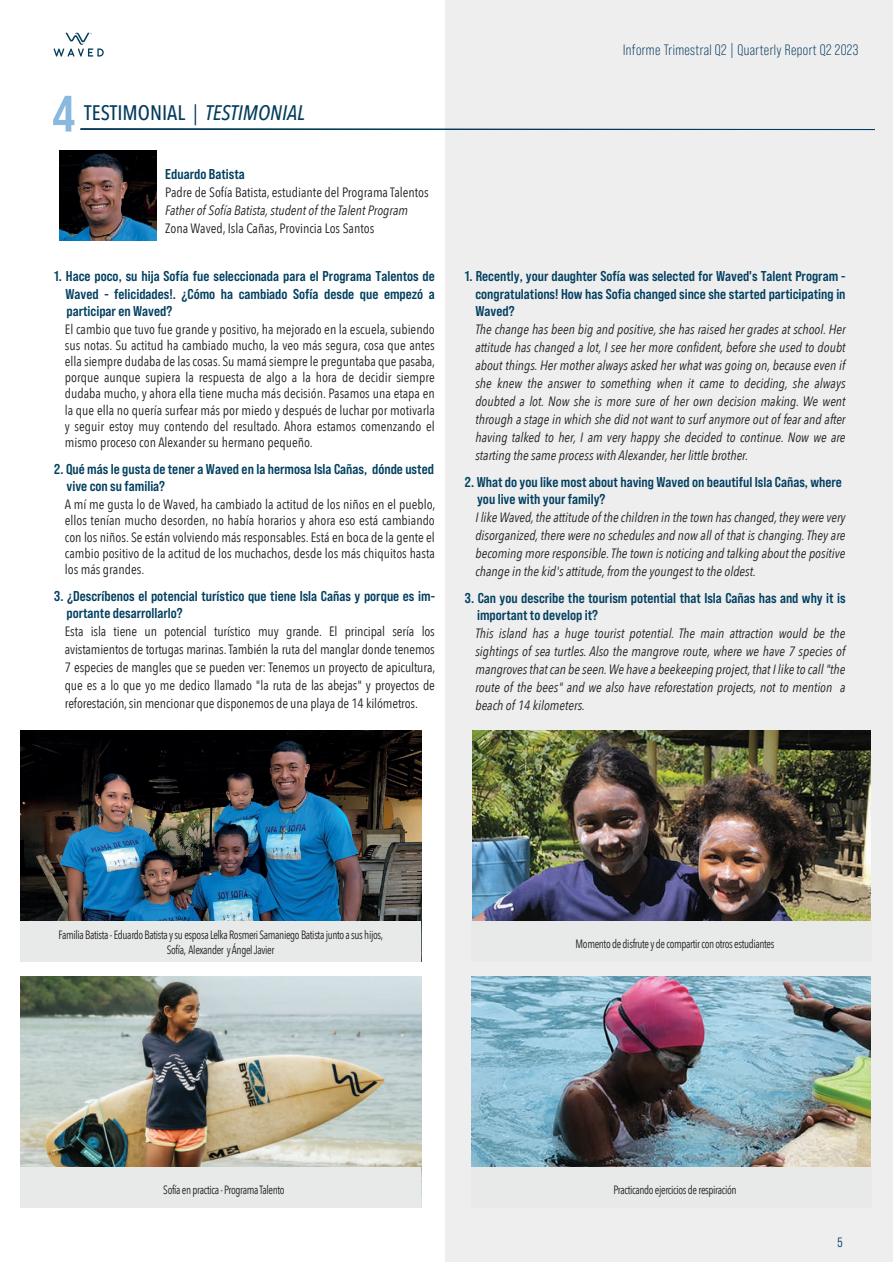
<style>
.page{position:relative;width:893px;height:1263px;background:#fff}
.page>*{position:absolute;margin:0;border:0;box-sizing:border-box;transform-origin:0 0}
.t1{font:700 51px "Bebas Neue Pro Semi Exp";color:#8ab9e0}
.t2{font:500 21px "Avenir Next Condensed";color:#043c5e}
.t3{font:15px "Bebas Neue Pro";letter-spacing:.025em;color:#043c5e}
.t4{font:700 14.25px/17.1px "Bebas Neue Pro Semi Exp";color:#024060}
.t5{font:13.5px/16.2px "Avenir Next Condensed";color:#231f20;text-align:justify}
.t6{font:italic 13.5px/18px "Avenir Next Condensed";color:#231f20;text-align:justify}
.t7{font:13.5px "Bebas Neue Pro Middle";color:#043c5e}
.t8{font:12px/14.4px "Avenir Next Condensed";letter-spacing:-.03em;color:#231f20;text-align:center;scale:.9 1}
.s1{font-weight:400}
.s2{font-style:italic}
</style>
<div class="page">
<div style="left:445px;top:0;width:447px;height:1262px;background:#eeeeef"></div>
<svg style="left:80px;top:129px;width:795px;height:1px"></svg>
<svg style="left:54px;top:33px;width:50px;height:24px"></svg>
<img style="left:60px;top:150px;width:97px;height:91px">
<img style="left:472px;top:730px;width:399px;height:191px">
<img style="left:471px;top:976px;width:399px;height:191px">
<img style="left:20px;top:976px;width:401px;height:191px">
<div style="left:20px;top:1167px;width:401px;height:41px;background:#e8eaea"></div>
<img style="left:20px;top:730px;width:401px;height:191px">
<div style="left:20px;top:921px;width:401px;height:41px;background:#e8eaea"></div>
<div style="left:471px;top:1167px;width:401px;height:41px;background:#e8eaea"></div>
<div style="left:471px;top:921px;width:401px;height:41px;background:#e8eaea"></div>
<h1 class="t1" style="left:52px;top:83px;width:25px">4</h1>
<h2 class="t2" style="left:84px;top:100px;width:222px">TESTIMONIAL <span class="s1">|</span> <span class="s2">TESTIMONIAL</span></h2>
<p class="t4" style="left:165px;top:166px;width:81px">Eduardo Batista</p>
<p class="t5" style="left:165px;top:184px;width:265px">Padre de Sofía Batista, estudiante del Programa Talentos</p>
<p class="t6" style="left:165px;top:202px;width:244px">Father of Sofía Batista, student of the Talent Program</p>
<p class="t5" style="left:165px;top:220px;width:210px">Zona Waved, Isla Cañas, Provincia Los Santos</p>
<p class="t4" style="left:65px;top:268px;width:371px;text-align:justify;text-indent:-11px">1. Hace poco, su hija Sofía fue seleccionada para el Programa Talentos de Waved - felicidades!. ¿Cómo ha cambiado Sofía desde que empezó a participar en Waved?</p>
<p class="t5" style="left:65px;top:320px;width:372px">El cambio que tuvo fue grande y positivo, ha mejorado en la escuela, subiendo sus notas. Su actitud ha cambiado mucho, la veo más segura, cosa que antes ella siempre dudaba de las cosas. Su mamá siempre le preguntaba que pasaba, porque aunque supiera la respuesta de algo a la hora de decidir siempre dudaba mucho, y ahora ella tiene mucha más decisión. Pasamos una etapa en la que ella no quería surfear más por miedo y después de luchar por motivarla y seguir estoy muy contendo del resultado. Ahora estamos comenzando el mismo proceso con Alexander su hermano pequeño.</p>
<p class="t4" style="left:66px;top:460px;width:369px;text-indent:-12px">2. Qué más le gusta de tener a Waved en la hermosa Isla Cañas, dónde usted vive con su familia?</p>
<p class="t5" style="left:65px;top:496px;width:372px">A mí me gusta lo de Waved, ha cambiado la actitud de los niños en el pueblo, ellos tenían mucho desorden, no había horarios y ahora eso está cambiando con los niños. Se están volviendo más responsables. Está en boca de la gente el cambio positivo de la actitud de los muchachos, desde los más chiquitos hasta los más grandes.</p>
<p class="t4" style="left:66px;top:587px;width:370px;text-indent:-12px">3. ¿Descríbenos el potencial turístico que tiene Isla Cañas y porque es im&shy;portante desarrollarlo?</p>
<p class="t5" style="left:65px;top:622px;width:372px;line-height:18px">Esta isla tiene un potencial turístico muy grande. El principal sería los avistamientos de tortugas marinas. También la ruta del manglar donde tenemos 7 especies de mangles que se pueden ver: Tenemos un proyecto de apicultura, que es a lo que yo me dedico llamado "la ruta de las abejas" y proyectos de reforestación, sin mencionar que disponemos de una playa de 14 kilómetros.</p>
<p class="t3" style="left:623px;top:41px;width:237px">Informe Trimestral Q2 | Quarterly Report Q2 2023</p>
<p class="t4" style="left:475px;top:268px;width:372px;text-align:justify;text-indent:-11px">1. Recently, your daughter Sofía was selected for Waved's Talent Program - congratulations! How has Sofia changed since she started participating in Waved?</p>
<p class="t6" style="left:475px;top:320px;width:372px">The change has been big and positive, she has raised her grades at school. Her attitude has changed a lot, I see her more confident, before she used to doubt about things. Her mother always asked her what was going on, because even if she knew the answer to something when it came to deciding, she always doubted a lot. Now she is more sure of her own decision making. We went through a stage in which she did not want to surf anymore out of fear and after having talked to her, I am very happy she decided to continue. Now we are starting the same process with Alexander, her little brother.</p>
<p class="t4" style="left:477px;top:473px;width:366px;text-indent:-12px">2. What do you like most about having Waved on beautiful Isla Cañas, where you live with your family?</p>
<p class="t6" style="left:475px;top:508px;width:372px">I like Waved, the attitude of the children in the town has changed, they were very disorganized, there were no schedules and now all of that is changing. They are becoming more responsible. The town is noticing and talking about the positive change in the kid's attitude, from the youngest to the oldest.</p>
<p class="t4" style="left:477px;top:589px;width:370px;text-indent:-12px">3. Can you describe the tourism potential that Isla Cañas has and why it is important to develop it?</p>
<p class="t6" style="left:475px;top:624px;width:372px">This island has a huge tourist potential. The main attraction would be the sightings of sea turtles. Also the mangrove route, where we have 7 species of mangroves that can be seen. We have a beekeeping project, that I like to call "the route of the bees" and we also have reforestation projects, not to mention a beach of 14 kilometers.</p>
<p class="t8" style="left:59px;top:927px;width:362px">Familia Batista - Eduardo Batista y su esposa Lelka Rosmeri Samaniego Batista junto a sus hijos,<br>Sofía, Alexander y Ángel Javier</p>
<p class="t8" style="left:576px;top:936px;width:223px">Momento de disfrute y de compartir con otros estudiantes</p>
<p class="t8" style="left:163px;top:1182px;width:136px">Sofía en practica - Programa Talento</p>
<p class="t8" style="left:613px;top:1182px;width:138px">Practicando ejercicios de respiración</p>
<p class="t7" style="left:838px;top:1235px;width:7px">5</p>
</div>
